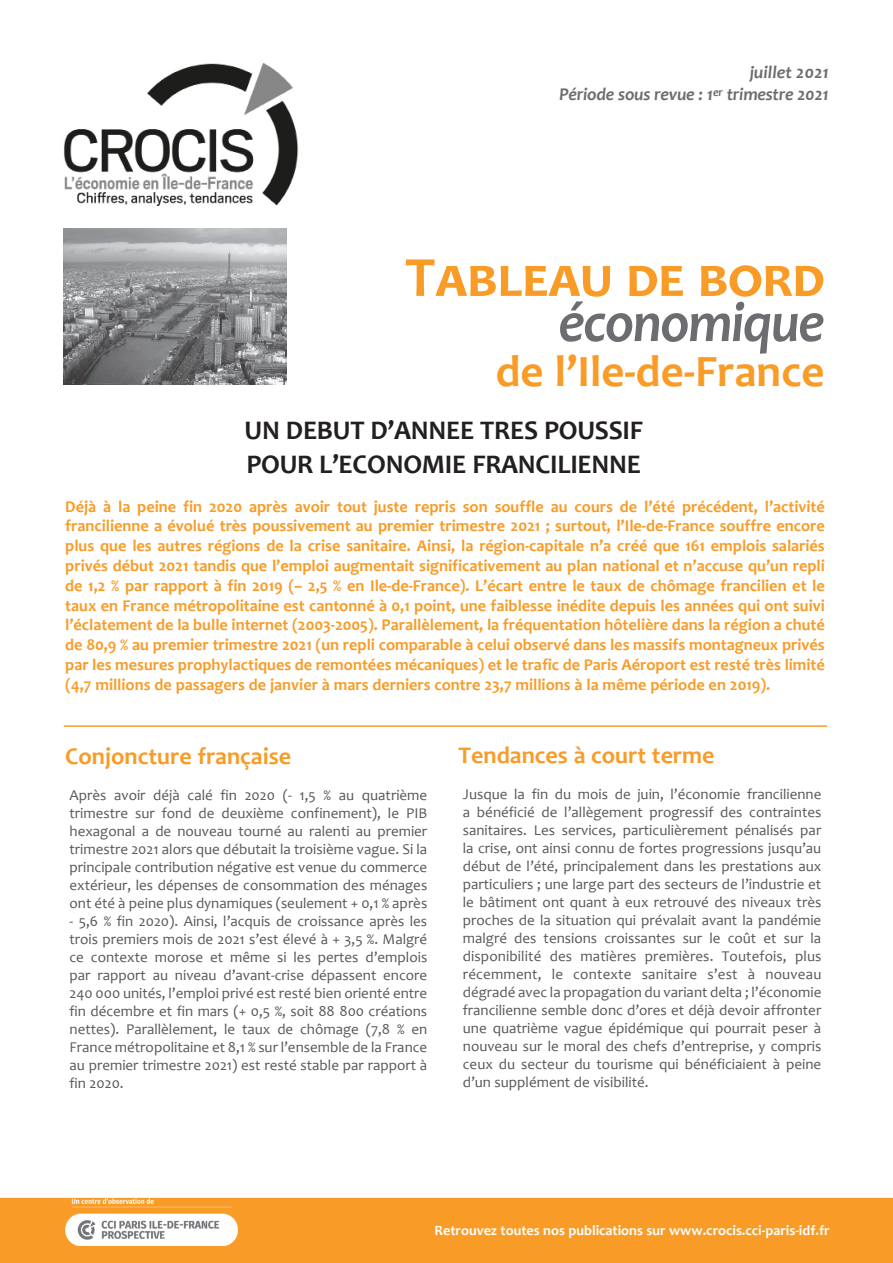
<style>
.page{position:relative;width:893px;height:1263px;background:#fff}
.page>*{position:absolute;margin:0;border:0;box-sizing:border-box;transform-origin:0 0}
.t1{font:700 57.3px "Candara";letter-spacing:.065em;color:#f89c27}
.t2{font:italic 700 57.3px "Candara";letter-spacing:-.025em;color:#6c6d70;scale:.95 1}
.t3{font:700 45px "Candara";color:#f89c27}
.t4{font:700 27px "Candara";letter-spacing:-.01em;color:#231f20}
.t5{font:700 24px "Candara";color:#f89c27}
.t6{font:italic 700 18px "Candara";letter-spacing:-.01em;color:#6c6d70}
.t7{font:700 16.5px/19.8px "Candara";color:#f89c27;text-align:justify}
.t8{font:15px/18px "Candara";color:#57585a;text-align:justify}
.t9{font:700 14.25px "Candara";color:#fff}
</style>
<div class="page">
<div style="left:0;top:1198px;width:893px;height:65px;background:#f89c27"></div>
<img style="left:64px;top:64px;width:234px;height:142px">
<hr style="left:64px;top:725px;width:763px;height:2px;background:#f89c27">
<img style="left:64px;top:228px;width:223px;height:157px">
<img style="left:65px;top:1199px;width:172px;height:46px">
<p class="t6" style="left:750px;top:61px;width:81px">juillet 2021</p>
<p class="t6" style="left:559px;top:83px;width:271px">Période sous revue : 1<sup>er</sup> trimestre 2021</p>
<p class="t1" style="left:405px;top:241px;width:421px">Tableau de bord</p>
<p class="t2" style="left:558px;top:286px;width:282px">économique</p>
<p class="t3" style="left:496px;top:343px;width:330px">de l’Ile-de-France</p>
<p class="t4" style="left:244px;top:413px;width:400px">UN DEBUT D’ANNEE TRES POUSSIF</p>
<p class="t4" style="left:246px;top:448px;width:396px">POUR L’ECONOMIE FRANCILIENNE</p>
<p class="t7" style="left:65px;top:496px;width:761px">Déjà à la peine fin 2020 après avoir tout juste repris son souffle au cours de l’été précédent, l’activité francilienne a évolué très poussivement au premier trimestre 2021 ; surtout, l’Ile-de-France souffre encore plus que les autres régions de la crise sanitaire. Ainsi, la région-capitale n’a créé que 161 emplois salariés privés début 2021 tandis que l’emploi augmentait significativement au plan national et n’accuse qu’un repli de 1,2 % par rapport à fin 2019 (– 2,5 % en Ile-de-France). L’écart entre le taux de chômage francilien et le taux en France métropolitaine est cantonné à 0,1 point, une faiblesse inédite depuis les années qui ont suivi l’éclatement de la bulle internet (2003-2005). Parallèlement, la fréquentation hôtelière dans la région a chuté de 80,9 % au premier trimestre 2021 (un repli comparable à celui observé dans les massifs montagneux privés par les mesures prophylactiques de remontées mécaniques) et le trafic de Paris Aéroport est resté très limité (4,7 millions de passagers de janvier à mars derniers contre 23,7 millions à la même période en 2019).</p>
<p class="t5" style="left:65px;top:741px;width:227px">Conjoncture française</p>
<p class="t8" style="left:70px;top:786px;width:359px">Après avoir déjà calé fin 2020 (- 1,5 % au quatrième trimestre sur fond de deuxième confinement), le PIB hexagonal a de nouveau tourné au ralenti au premier trimestre 2021 alors que débutait la troisième vague. Si la principale contribution négative est venue du commerce extérieur, les dépenses de consommation des ménages ont été à peine plus dynamiques (seulement + 0,1 % après</p>
<p class="t8" style="left:70px;top:912px;width:359px">- 5,6 % fin 2020). Ainsi, l’acquis de croissance après les trois premiers mois de 2021 s’est élevé à + 3,5 %. Malgré ce contexte morose et même si les pertes d’emplois par rapport au niveau d’avant-crise dépassent encore 240 000 unités, l’emploi privé est resté bien orienté entre fin décembre et fin mars (+ 0,5 %, soit 88 800 créations nettes). Parallèlement, le taux de chômage (7,8 % en France métropolitaine et 8,1 % sur l’ensemble de la France au premier trimestre 2021) est resté stable par rapport à fin 2020.</p>
<p class="t5" style="left:459px;top:740px;width:257px">Tendances à court terme</p>
<p class="t8" style="left:463px;top:785px;width:360px">Jusque la fin du mois de juin, l’économie francilienne a bénéficié de l’allègement progressif des contraintes sanitaires. Les services, particulièrement pénalisés par la crise, ont ainsi connu de fortes progressions jusqu’au début de l’été, principalement dans les prestations aux particuliers ; une large part des secteurs de l’industrie et le bâtiment ont quant à eux retrouvé des niveaux très proches de la situation qui prévalait avant la pandémie malgré des tensions croissantes sur le coût et sur la disponibilité des matières premières. Toutefois, plus récemment, le contexte sanitaire s’est à nouveau dégradé avec la propagation du variant delta ; l’économie francilienne semble donc d’ores et déjà devoir affronter une quatrième vague épidémique qui pourrait peser à nouveau sur le moral des chefs d’entreprise, y compris ceux du secteur du tourisme qui bénéficiaient à peine d’un supplément de visibilité.</p>
<p class="t9" style="left:435px;top:1221px;width:397px">Retrouvez toutes nos publications sur www.crocis.cci-paris-idf.fr</p>
</div>
